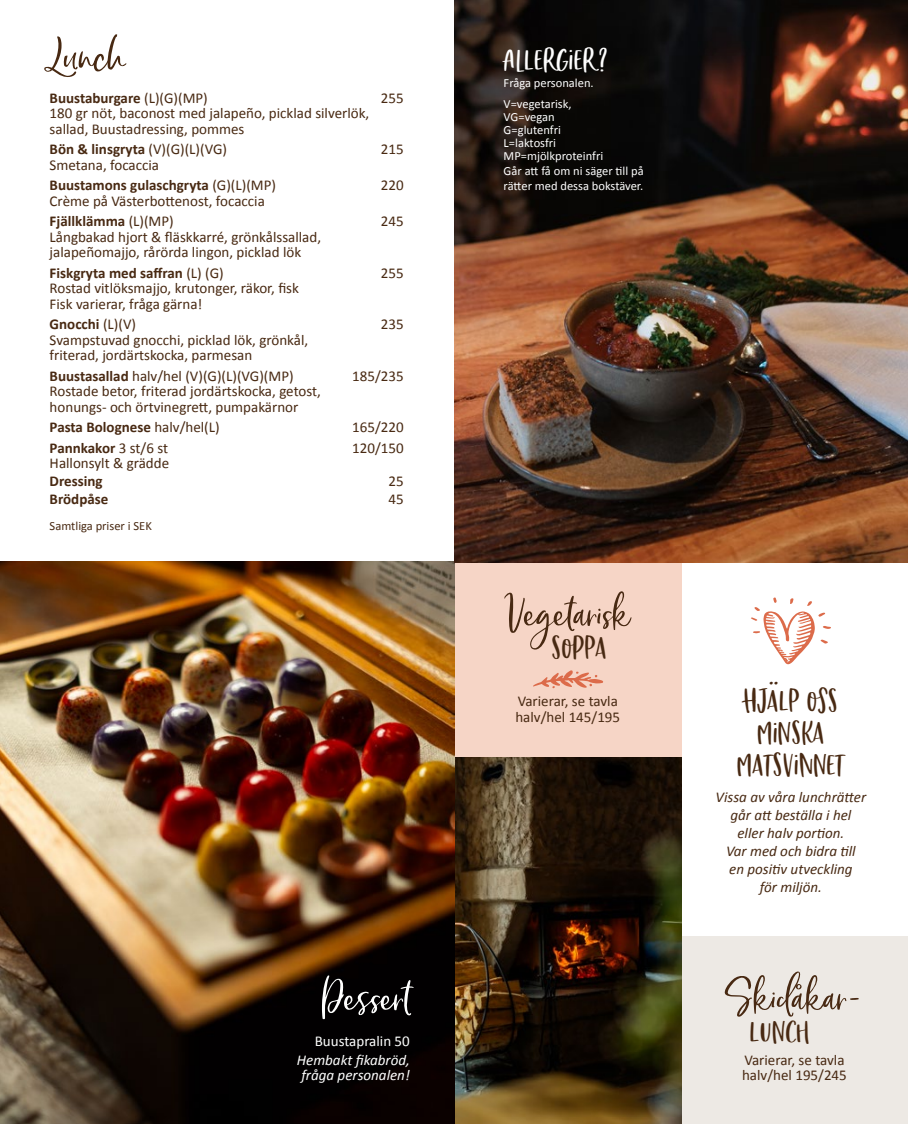
<style>
.page{position:relative;width:908px;height:1124px;background:#fff}
.page>*{position:absolute;margin:0;border:0;box-sizing:border-box;transform-origin:0 0}
.t1{font:60px "Chinup Buttercup";color:#482912}
.t2{font:60px "Chinup Buttercup";color:#fff}
.t3{font:40px/32px "Chinup Buttercup Cutecaps";color:#482912;text-align:center}
.t4{font:40px "Chinup Buttercup Cutecaps";color:#fff}
.t5{font:15px/15.5px "Calibri";color:#482912}
.t6{font:700 15px "Calibri";color:#482912}
.t7{font:italic 15px/18px "Calibri";color:#482912;text-align:center}
.t8{font:italic 15px/14.2px "Calibri";color:#fff;text-align:center}
.t9{font:15px "Calibri";color:#fff}
.t10{font:12.5px/13px "Calibri";color:#fff}
.t11{font:12.5px "Calibri";color:#482912}
.s1{font-weight:400}
.s2{font-weight:700}
</style>
<div class="page">
<div style="left:680px;top:936px;width:227px;height:187px;background:#ede9e4"></div>
<div style="left:454px;top:562px;width:227px;height:195px;background:#f6d5c6"></div>
<img style="left:454px;top:757px;width:227px;height:366px">
<img style="left:0;top:562px;width:454px;height:561px">
<img style="left:454px;top:0;width:453px;height:562px">
<svg style="left:751px;top:597px;width:79px;height:67px"></svg>
<svg style="left:533px;top:670px;width:70px;height:18px"></svg>
<h1 class="t1" style="left:50px;top:24px;width:76px">Lunch</h1>
<p class="t6" style="left:50px;top:87px;width:160px">Buustaburgare <span class="s1">(L)(G)(MP)</span></p>
<p class="t5" style="left:381px;top:89px;width:24px">255</p>
<p class="t5" style="left:50px;top:105px;width:321px">180 gr nöt, baconost med jalapeño, picklad silverlök, sallad, Buustadressing, pommes</p>
<p class="t6" style="left:50px;top:139px;width:179px">Bön &amp; linsgryta <span class="s1">(V)(G)(L)(VG)</span></p>
<p class="t5" style="left:381px;top:141px;width:24px">215</p>
<p class="t5" style="left:50px;top:154px;width:228px;line-height:20.5px">Smetana, focaccia<br><span class="s2">Buustamons gulaschgryta</span> (G)(L)(MP)</p>
<p class="t5" style="left:381px;top:177px;width:24px">220</p>
<p class="t5" style="left:50px;top:190px;width:217px;line-height:20.5px">Crème på Västerbottenost, focaccia<br><span class="s2">Fjällklämma</span> (L)(MP)</p>
<p class="t5" style="left:381px;top:213px;width:24px">245</p>
<p class="t5" style="left:50px;top:228px;width:273px">Långbakad hjort &amp; fläskkarré, grönkålssallad, jalapeñomajjo, rårörda lingon, picklad lök</p>
<p class="t6" style="left:50px;top:262px;width:175px">Fiskgryta med saffran <span class="s1">(L) (G)</span></p>
<p class="t5" style="left:381px;top:264px;width:24px">255</p>
<p class="t5" style="left:50px;top:280px;width:251px">Rostad vitlöksmajjo, krutonger, räkor, fisk<br>Fisk varierar, fråga gärna!</p>
<p class="t6" style="left:50px;top:314px;width:88px">Gnocchi <span class="s1">(L)(V)</span></p>
<p class="t5" style="left:381px;top:316px;width:24px">235</p>
<p class="t5" style="left:50px;top:331px;width:260px">Svampstuvad gnocchi, picklad lök, grönkål, friterad, jordärtskocka, parmesan</p>
<p class="t5" style="left:50px;top:367px;width:245px"><span class="s2">Buustasallad</span> halv/hel (V)(G)(L)(VG)(MP)</p>
<p class="t5" style="left:352px;top:367px;width:53px">185/235</p>
<p class="t5" style="left:50px;top:383px;width:273px">Rostade betor, friterad jordärtskocka, getost, honungs- och örtvinegrett, pumpakärnor</p>
<p class="t6" style="left:50px;top:416px;width:171px">Pasta Bolognese <span class="s1">halv/hel(L)</span></p>
<p class="t5" style="left:352px;top:419px;width:53px">165/220</p>
<p class="t6" style="left:50px;top:437px;width:120px">Pannkakor <span class="s1">3 st/6 st</span></p>
<p class="t5" style="left:352px;top:439px;width:53px">120/150</p>
<p class="t5" style="left:50px;top:455px;width:121px">Hallonsylt &amp; grädde</p>
<p class="t6" style="left:50px;top:470px;width:54px">Dressing</p>
<p class="t5" style="left:388px;top:473px;width:17px">25</p>
<p class="t6" style="left:50px;top:488px;width:60px">Brödpåse</p>
<p class="t5" style="left:388px;top:491px;width:17px">45</p>
<p class="t11" style="left:50px;top:517px;width:104px">Samtliga priser i SEK</p>
<h1 class="t2" style="left:321px;top:964px;width:90px">Dessert</h1>
<p class="t9" style="left:314px;top:1030px;width:96px">Buustapralin 50</p>
<p class="t8" style="left:297px;top:1052px;width:114px">Hembakt fikabröd, fråga personalen!</p>
<h2 class="t4" style="left:503px;top:39px;width:105px">ALLERGIER?</h2>
<p class="t10" style="left:503px;top:72px;width:92px;line-height:21px">Fråga personalen.<br>V=vegetarisk,</p>
<p class="t10" style="left:503px;top:110px;width:101px">VG=vegan<br>G=glutenfri<br>L=laktosfri<br>MP=mjölkproteinfri</p>
<p class="t10" style="left:503px;top:163px;width:141px;line-height:15px">Går att få om ni säger till på rätter med dessa bokstäver.</p>
<h1 class="t1" style="left:505px;top:580px;width:125px">Vegetarisk</h1>
<h2 class="t3" style="left:551px;top:630px;width:57px">SOPPA</h2>
<p class="t5" style="left:515px;top:693px;width:106px">Varierar, se tavla halv/hel 145/195</p>
<h2 class="t3" style="left:737px;top:682px;width:109px">HJÄLP OSS<br>MINSKA<br>MATSVINNET</h2>
<p class="t7" style="left:715px;top:787px;width:152px">Vissa av våra lunchrätter går att beställa i hel eller halv portion.<br>Var med och bidra till<br>en positiv utveckling<br>för miljön.</p>
<h1 class="t1" style="left:726px;top:963px;width:137px">Skidåkar-</h1>
<h2 class="t3" style="left:749px;top:1013px;width:62px">LUNCH</h2>
<p class="t5" style="left:741px;top:1051px;width:106px">Varierar, se tavla halv/hel 195/245</p>
</div>
